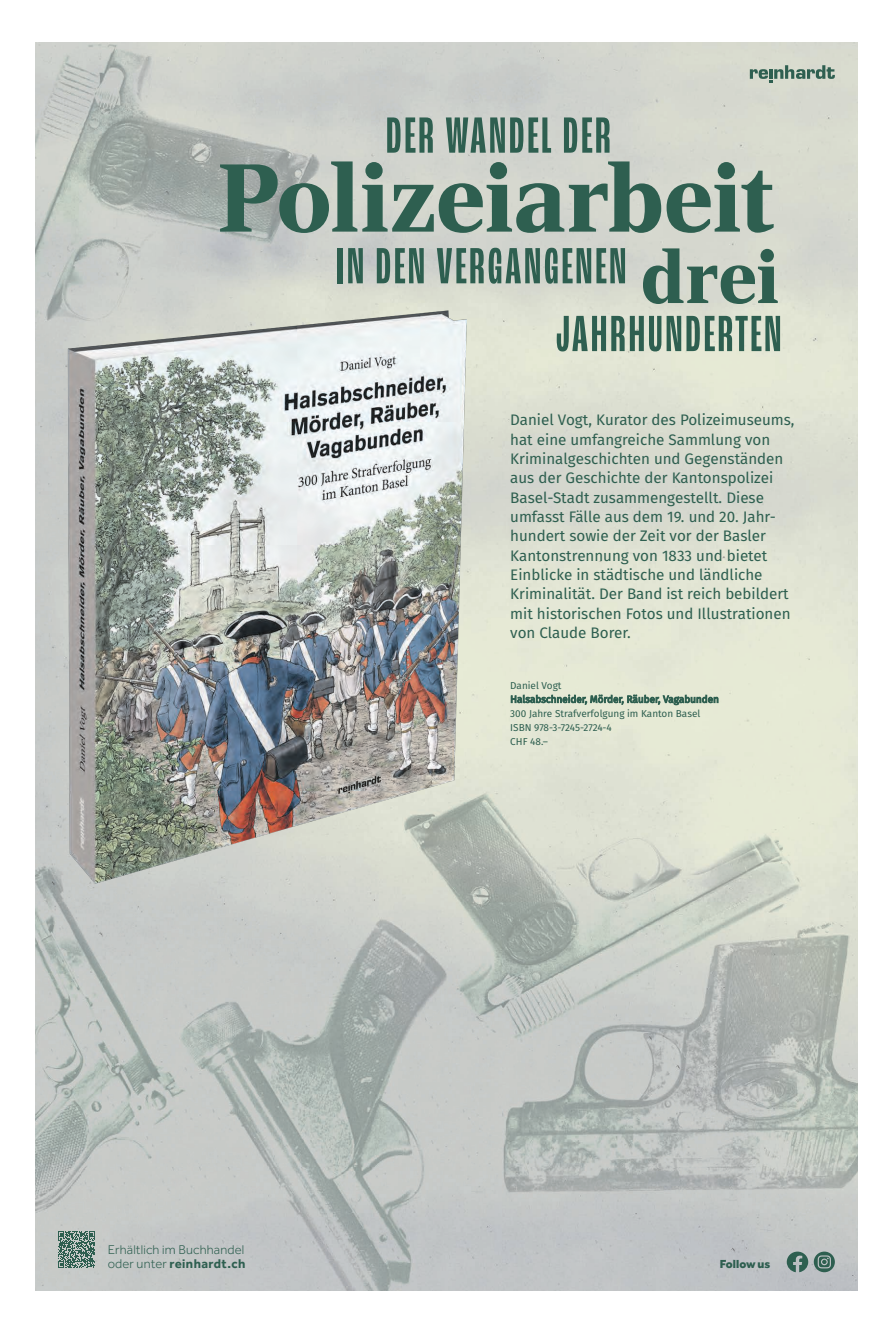
<style>
.page{position:relative;width:893px;height:1333px;background:#fff}
.page>*{position:absolute;margin:0;border:0;box-sizing:border-box;transform-origin:0 0}
.t1{font:900 96.9px "Rocky";letter-spacing:.01em;color:#2e5f50}
.t2{font:500 extra-condensed 53.5px "Roc Grotesk";letter-spacing:.04em;color:#2e5f50}
.t3{font:15.2px/19.3px "Fira Sans";color:#2e5f50}
.t4{font:300 13px/14px "Effra CC";letter-spacing:.01em;color:#2e5f50}
.t5{font:800 12px "Effra CC";color:#2e5f50}
.t6{font:10px/14px "Fira Sans";color:#2e5f50}
.s1{font-family:"Rocky";font-weight:900;font-stretch:normal;font-size:75.4px}
.s2{font-weight:700}
</style>
<div class="page">
<img style="left:35px;top:43px;width:822px;height:1247px">
<svg style="left:787px;top:1251px;width:21px;height:21px"></svg>
<svg style="left:814px;top:1251px;width:21px;height:21px"></svg>
<svg style="left:750px;top:65px;width:85px;height:18px;background:#99ad9f"></svg>
<img style="left:52px;top:300px;width:426px;height:589px">
<svg style="left:58px;top:1230px;width:37px;height:37px"></svg>
<h2 class="t2" style="left:386px;top:105px;width:227px">DER WANDEL DER</h2>
<h1 class="t1" style="left:218px;top:140px;width:557px">Polizeiarbeit</h1>
<h2 class="t2" style="left:336px;top:236px;width:444px">IN DEN VERGANGENEN <span class="s1">drei</span></h2>
<h2 class="t2" style="left:556px;top:303px;width:228px">JAHRHUNDERTEN</h2>
<p class="t3" style="left:510px;top:410px;width:286px">Daniel Vogt, Kurator des Polizeimuseums, hat eine umfangreiche Sammlung von Kriminalgeschichten und Gegenständen aus der Geschichte der Kantonspolizei Basel-Stadt zusammengestellt. Diese umfasst Fälle aus dem 19. und 20. Jahr&shy;hundert sowie der Zeit vor der Basler Kantonstrennung von 1833 und bietet Einblicke in städtische und ländliche Kriminalität. Der Band ist reich bebildert mit historischen Fotos und Illustrationen von Claude Borer.</p>
<p class="t4" style="left:108px;top:1243px;width:139px">Erhältlich im Buchhandel oder unter <span class="s2">reinhardt.ch</span></p>
<p class="t6" style="left:510px;top:677px;width:210px">Daniel Vogt<br>Halsabschneider, Mörder, Räuber, Vagabunden<br>300 Jahre Strafverfolgung im Kanton Basel<br>ISBN 978-3-7245-2724-4<br>CHF 48.–</p>
<p class="t5" style="left:720px;top:1255px;width:52px">Follow us</p>
</div>
